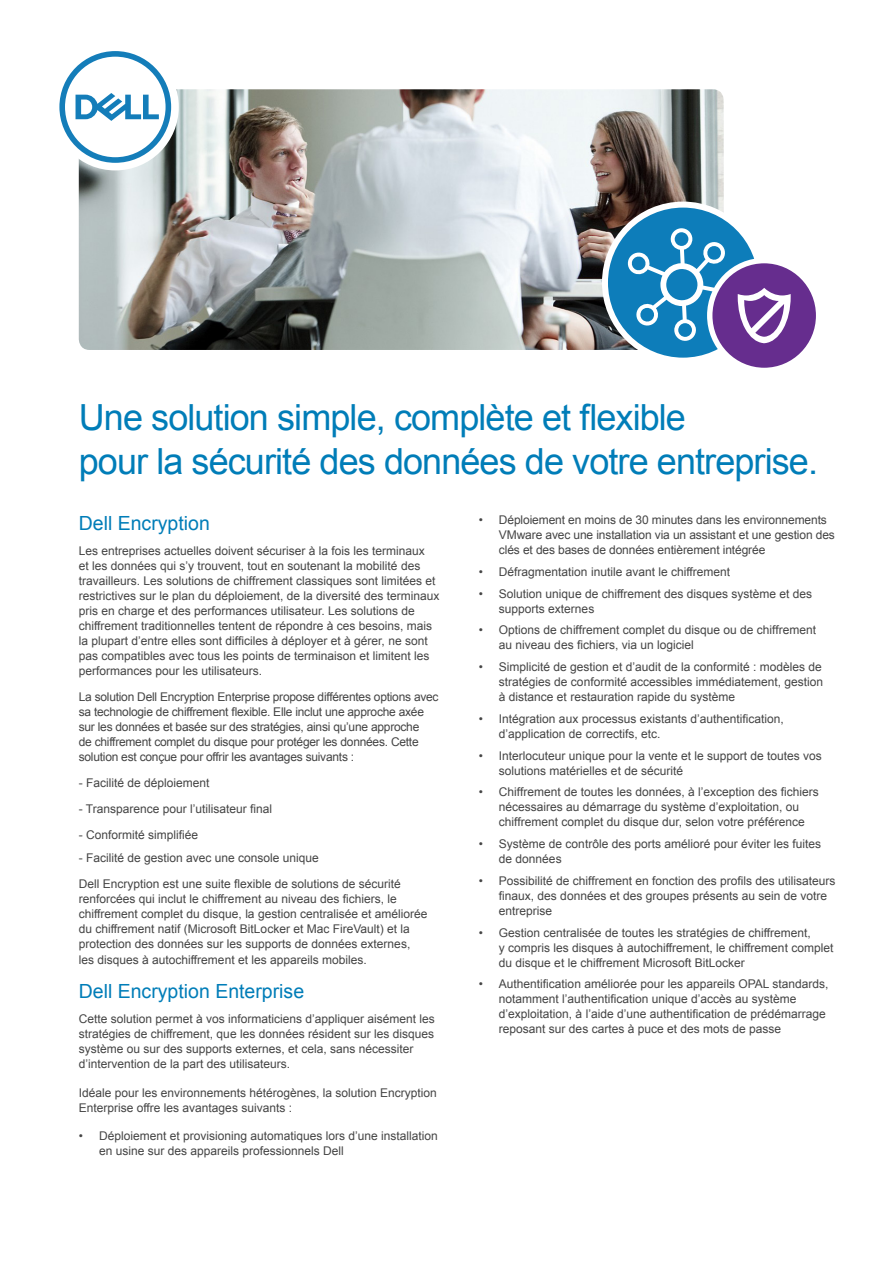
<style>
.page{position:relative;width:893px;height:1263px;background:#fff}
.page>*{position:absolute;margin:0;border:0;box-sizing:border-box;transform-origin:0 0}
.t1{font:36px/43.5px "Arial";letter-spacing:-.025em;color:#007db8}
.Body_copy_Arial{font:19.5px "Arial";color:#007db8}
.Sub_Head_1_Arial{font:19.5px "Arial";color:#007db8}
.Sub_Head_1_Arial-2{font:12px/15px "Arial";color:#444}
.Body_copy_Arial-2{font:12px/15px "Arial";color:#444}
.Sub_Head_1_Arial-3{font:12px/15px "Arial";letter-spacing:-.02em;color:#444}
</style>
<div class="page">
<img style="left:79px;top:89px;width:645px;height:261px">
<svg style="left:605px;top:205px;width:156px;height:156px;background:#3290c4"></svg>
<div style="left:602px;top:202px;width:162px;height:162px;border:6px solid #fff;border-radius:50%"></div>
<div style="left:710px;top:261px;width:109px;height:109px;background:#662d8e;border-radius:50%"></div>
<div style="left:707px;top:258px;width:114px;height:115px;border:5px solid #fff;border-radius:50%"></div>
<svg style="left:626px;top:228px;width:165px;height:115px"></svg>
<div style="left:52px;top:43px;width:127px;height:127px;border:16px solid #fff;border-radius:50%"></div>
<svg style="left:59px;top:51px;width:112px;height:112px"></svg>
<p class="t1" style="left:79px;top:396px;width:741px">Une solution simple, complète et flexible<br>pour la sécurité des données de votre entreprise.</p>
<p class="Sub_Head_1_Arial" style="left:79px;top:509px;width:133px">Dell Encryption</p>
<p class="Sub_Head_1_Arial-2" style="left:79px;top:543px;width:362px">Les entreprises actuelles doivent sécuriser à la fois les terminaux<br>et les données qui s’y trouvent, tout en soutenant la mobilité des travailleurs. Les solutions de chiffrement classiques sont limitées et restrictives sur le plan du déploiement, de la diversité des terminaux pris en charge et des performances utilisateur. Les solutions de chiffrement traditionnelles tentent de répondre à ces besoins, mais la plupart d’entre elles sont difficiles à déployer et à gérer, ne sont pas compatibles avec tous les points de terminaison et limitent les performances pour les utilisateurs.</p>
<p class="Sub_Head_1_Arial-3" style="left:79px;top:689px;width:361px">La solution Dell Encryption Enterprise propose différentes options avec sa technologie de chiffrement flexible. Elle inclut une approche axée sur les données et basée sur des stratégies, ainsi qu’une approche<br>de chiffrement complet du disque pour protéger les données. Cette solution est conçue pour offrir les avantages suivants :</p>
<p class="Sub_Head_1_Arial-2" style="left:79px;top:775px;width:132px">- Facilité de déploiement</p>
<p class="Sub_Head_1_Arial-2" style="left:79px;top:801px;width:195px">- Transparence pour l’utilisateur final</p>
<p class="Sub_Head_1_Arial-2" style="left:79px;top:827px;width:121px">- Conformité simplifiée</p>
<p class="Sub_Head_1_Arial-2" style="left:79px;top:850px;width:242px">- Facilité de gestion avec une console unique</p>
<p class="Body_copy_Arial-2" style="left:79px;top:876px;width:350px">Dell Encryption est une suite flexible de solutions de sécurité renforcées qui inclut le chiffrement au niveau des fichiers, le chiffrement complet du disque, la gestion centralisée et améliorée du chiffrement natif (Microsoft BitLocker et Mac FireVault) et la protection des données sur les supports de données externes,</p>
<p class="Body_copy_Arial-2" style="left:79px;top:952px;width:289px">les disques à autochiffrement et les appareils mobiles.</p>
<p class="Body_copy_Arial" style="left:79px;top:977px;width:227px">Dell Encryption Enterprise</p>
<p class="Body_copy_Arial-2" style="left:79px;top:1011px;width:358px">Cette solution permet à vos informaticiens d’appliquer aisément les stratégies de chiffrement, que les données résident sur les disques système ou sur des supports externes, et cela, sans nécessiter d’intervention de la part des utilisateurs.</p>
<p class="Body_copy_Arial-2" style="left:79px;top:1085px;width:360px">Idéale pour les environnements hétérogènes, la solution Encryption<br>Enterprise offre les avantages suivants :</p>
<p class="Sub_Head_1_Arial-2" style="left:99px;top:1128px;width:340px;text-indent:-20px">• Déploiement et provisioning automatiques lors d’une installation en usine sur des appareils professionnels Dell</p>
<p class="Sub_Head_1_Arial-2" style="left:499px;top:512px;width:337px;text-indent:-20px">• Déploiement en moins de 30 minutes dans les environnements<br>VMware avec une installation via un assistant et une gestion des clés et des bases de données entièrement intégrée</p>
<p class="Sub_Head_1_Arial-2" style="left:479px;top:564px;width:253px">• Défragmentation inutile avant le chiffrement</p>
<p class="Sub_Head_1_Arial-2" style="left:499px;top:586px;width:315px;text-indent:-20px">• Solution unique de chiffrement des disques système et des supports externes</p>
<p class="Sub_Head_1_Arial-2" style="left:499px;top:622px;width:319px;text-indent:-20px">• Options de chiffrement complet du disque ou de chiffrement au niveau des fichiers, via un logiciel</p>
<p class="Sub_Head_1_Arial-2" style="left:499px;top:659px;width:326px;text-align:justify;text-indent:-20px">• Simplicité de gestion et d’audit de la conformité : modèles de stratégies de conformité accessibles immédiatement, gestion à distance et restauration rapide du système</p>
<p class="Sub_Head_1_Arial-2" style="left:499px;top:711px;width:286px;text-indent:-20px">• Intégration aux processus existants d’authentification, d’application de correctifs, etc.</p>
<p class="Sub_Head_1_Arial-2" style="left:499px;top:748px;width:324px;text-indent:-20px">• Interlocuteur unique pour la vente et le support de toutes vos solutions matérielles et de sécurité</p>
<p class="Sub_Head_1_Arial-2" style="left:479px;top:784px;width:342px;text-align:center">• Chiffrement de toutes les données, à l’exception des fichiers nécessaires au démarrage du système d’exploitation, ou chiffrement complet du disque dur, selon votre préférence</p>
<p class="Sub_Head_1_Arial-2" style="left:499px;top:836px;width:324px;text-indent:-20px">• Système de contrôle des ports amélioré pour éviter les fuites de données</p>
<p class="Sub_Head_1_Arial-2" style="left:499px;top:873px;width:338px;text-indent:-20px">• Possibilité de chiffrement en fonction des profils des utilisateurs finaux, des données et des groupes présents au sein de votre entreprise</p>
<p class="Sub_Head_1_Arial-2" style="left:499px;top:925px;width:336px;text-indent:-20px">• Gestion centralisée de toutes les stratégies de chiffrement,<br>y compris les disques à autochiffrement, le chiffrement complet du disque et le chiffrement Microsoft BitLocker</p>
<p class="Sub_Head_1_Arial-2" style="left:499px;top:976px;width:331px;text-indent:-20px">• Authentification améliorée pour les appareils OPAL standards, notamment l’authentification unique d’accès au système d’exploitation, à l’aide d’une authentification de prédémarrage reposant sur des cartes à puce et des mots de passe</p>
</div>
